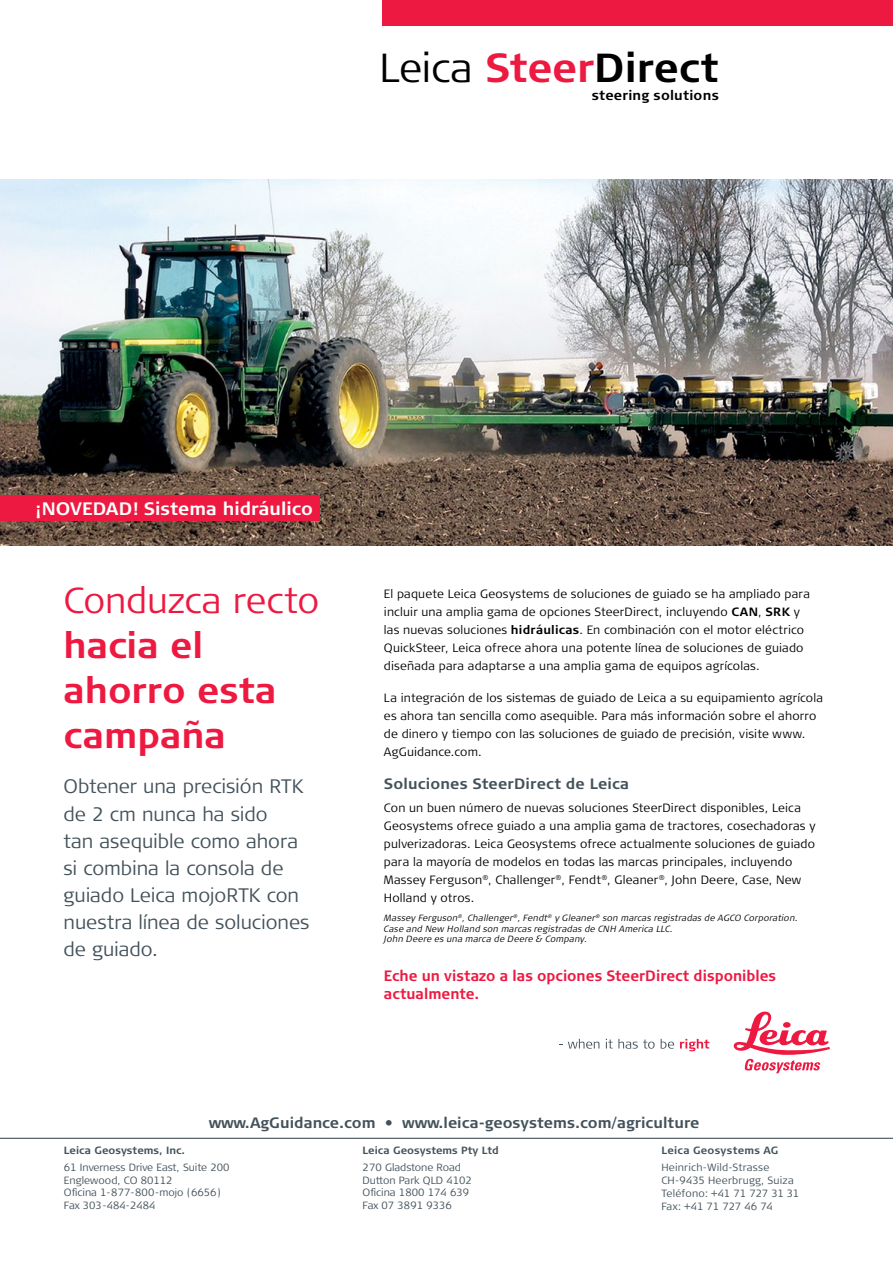
<style>
.page{position:relative;width:893px;height:1263px;background:#fff}
.page>*{position:absolute;margin:0;border:0;box-sizing:border-box;transform-origin:0 0}
.t1{font:700 40.5px "Signa Column";color:#000}
.t2{font:700 36px/45px "Signa Column";color:#ed1941}
.t3{font:300 36px "Signa Column";letter-spacing:-.005em;color:#ed1941}
.t4{font:300 19.5px/27px "Signa Column";letter-spacing:-.005em;color:#43525a}
.t5{font:700 18px "Signa Column";color:#fff}
.t6{font:700 15px "Signa Column";color:#43525a}
.t7{font:700 15px/18px "Signa Column";color:#ed1941;scale:.95 1}
.t8{font:700 13.5px "Signa Column";letter-spacing:.015em;color:#000}
.t9{font:300 12px/18px "Signa Column";letter-spacing:.015em;color:#000}
.t10{font:300 10.5px/12.6px "Signa Column";color:#43525a}
.t11{font:300 10.5px/12.8px "Signa Column";letter-spacing:.02em;color:#43525a}
.t12{font:700 10.5px "Signa Column";color:#43525a}
.t13{font:700 10.5px "Signa Column";letter-spacing:.03em;color:#43525a}
.t14{font:italic 300 9px/10.5px "Signa Column";letter-spacing:.02em;color:#000}
.s1{font-weight:300}
.s2{color:#ed1941}
.s3{font-weight:700}
</style>
<div class="page">
<svg style="left:568px;top:1039px;width:31px;height:10px"></svg>
<svg style="left:606px;top:1039px;width:49px;height:10px"></svg>
<svg style="left:661px;top:1039px;width:13px;height:10px"></svg>
<svg style="left:680px;top:1039px;width:29px;height:12px"></svg>
<svg style="left:734px;top:1011px;width:96px;height:62px"></svg>
<hr style="left:0;top:1138px;width:893px;height:1px;background:#43525a">
<img style="left:0;top:179px;width:893px;height:366px">
<div style="left:382px;top:0;width:511px;height:26px;background:#ed1941"></div>
<div style="left:0;top:495px;width:319px;height:26px;background:#ed1941"></div>
<h1 class="t1" style="left:380px;top:42px;width:341px"><span class="s1">Leica</span> <span class="s2">Steer</span>Direct</h1>
<p class="t8" style="left:592px;top:87px;width:129px">steering solutions</p>
<h3 class="t5" style="left:36px;top:497px;width:278px">¡NOVEDAD! Sistema hidráulico</h3>
<h2 class="t3" style="left:64px;top:578px;width:257px">Conduzca recto</h2>
<h2 class="t2" style="left:64px;top:624px;width:215px">hacia el ahorro esta campaña</h2>
<h3 class="t4" style="left:64px;top:773px;width:248px">Obtener una precisión RTK de 2 cm nunca ha sido<br>tan asequible como ahora si combina la consola de guiado Leica mojoRTK con nuestra línea de soluciones de guiado.</h3>
<p class="t9" style="left:384px;top:585px;width:428px">El paquete Leica Geosystems de soluciones de guiado se ha ampliado para incluir una amplia gama de opciones SteerDirect, incluyendo <span class="s3">CAN</span>, <span class="s3">SRK</span> y las nuevas soluciones <span class="s3">hidráulicas</span>. En combinación con el motor eléctrico QuickSteer, Leica ofrece ahora una potente línea de soluciones de guiado diseñada para adaptarse a una amplia gama de equipos agrícolas.</p>
<p class="t9" style="left:384px;top:689px;width:441px">La integración de los sistemas de guiado de Leica a su equipamiento agrícola es ahora tan sencilla como asequible. Para más información sobre el ahorro de dinero y tiempo con las soluciones de guiado de precisión, visite www.<br>AgGuidance.com.</p>
<p class="t6" style="left:384px;top:774px;width:247px">Soluciones SteerDirect de Leica</p>
<p class="t9" style="left:384px;top:798px;width:433px">Con un buen número de nuevas soluciones SteerDirect disponibles, Leica Geosystems ofrece guiado a una amplia gama de tractores, cosechadoras y pulverizadoras. Leica Geosystems ofrece actualmente soluciones de guiado para la mayoría de modelos en todas las marcas principales, incluyendo Massey Ferguson<sup>®</sup>, Challenger<sup>®</sup>, Fendt<sup>®</sup>, Gleaner<sup>®</sup>, John Deere, Case, New Holland y otros.</p>
<p class="t14" style="left:384px;top:913px;width:415px">Massey Ferguson<sup>®</sup>, Challenger<sup>®</sup>, Fendt<sup>®</sup> y Gleaner<sup>®</sup> son marcas registradas de AGCO Corporation.<br>Case and New Holland son marcas registradas de CNH America LLC.<br>John Deere es una marca de Deere &amp; Company.</p>
<p class="t7" style="left:384px;top:967px;width:414px">Eche un vistazo a las opciones SteerDirect disponibles actualmente.</p>
<p class="t6" style="left:209px;top:1113px;width:492px">www.AgGuidance.com • www.leica-geosystems.com/agriculture</p>
<p class="t12" style="left:64px;top:1144px;width:123px">Leica Geosystems, Inc.</p>
<p class="t10" style="left:64px;top:1161px;width:167px">61 Inverness Drive East, Suite 200<br>Englewood, CO 80112<br>Oficina 1-877-800-mojo (6656)<br>Fax 303-484-2484</p>
<p class="t12" style="left:363px;top:1144px;width:138px">Leica Geosystems Pty Ltd</p>
<p class="t10" style="left:363px;top:1161px;width:111px">270 Gladstone Road<br>Dutton Park QLD 4102<br>Oficina 1800 174 639<br>Fax 07 3891 9336</p>
<p class="t13" style="left:661px;top:1144px;width:119px">Leica Geosystems AG</p>
<p class="t11" style="left:661px;top:1161px;width:139px">Heinrich-Wild-Strasse<br>CH-9435 Heerbrugg, Suiza<br>Teléfono: +41 71 727 31 31<br>Fax: +41 71 727 46 74</p>
</div>
